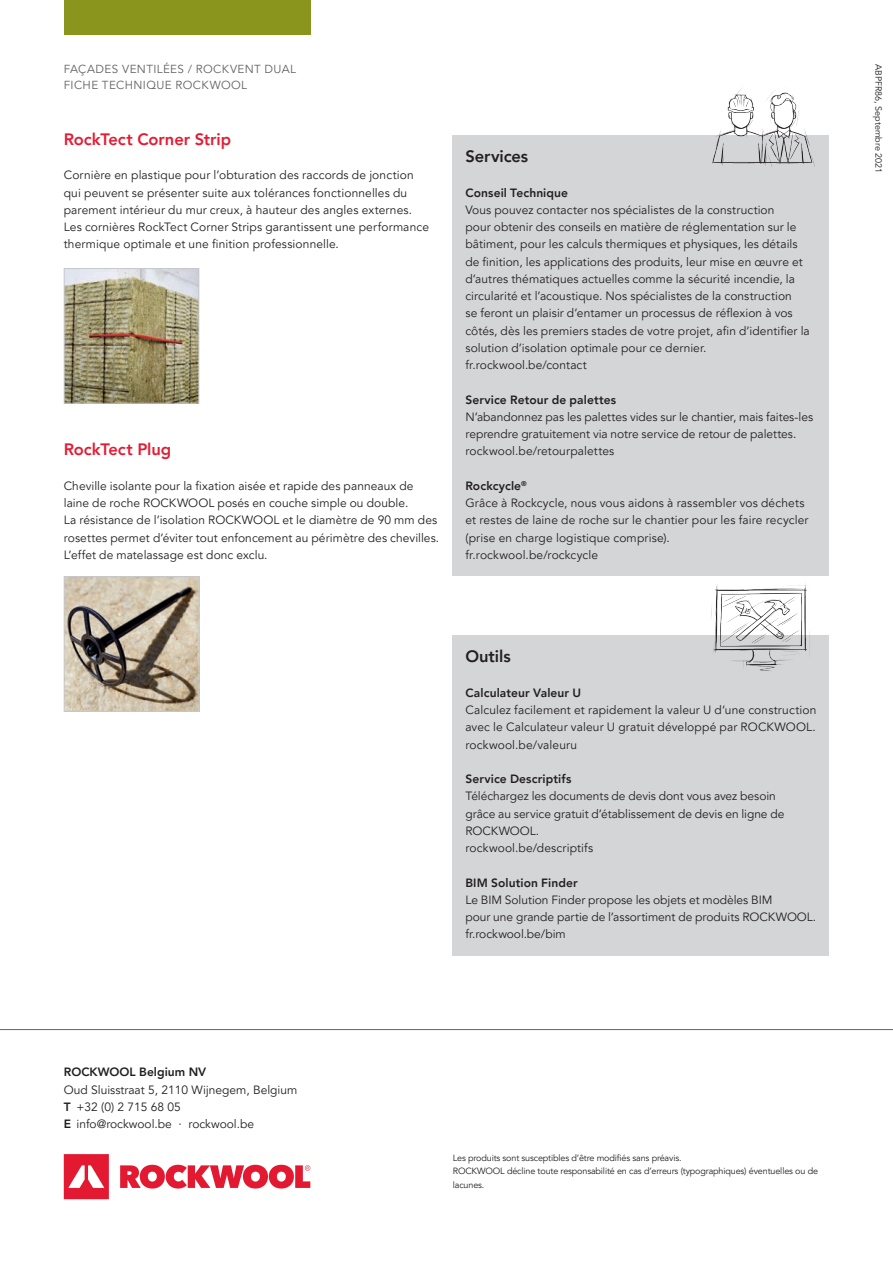
<style>
.page{position:relative;width:893px;height:1263px;background:#fff}
.page>*{position:absolute;margin:0;border:0;box-sizing:border-box;transform-origin:0 0}
.t1{font:800 16.5px "Avenir LT Pro";letter-spacing:-.005em;color:#e31c33}
.t2{font:800 16.5px "Avenir LT Pro";letter-spacing:-.005em;color:#231f20}
.t3{font:12px/17.2px "Avenir LT Pro";letter-spacing:.005em;color:#231f20}
.t4{font:800 12px "Avenir LT Pro";letter-spacing:.01em;color:#231f20}
.t5{font:11.7px/16.5px "Avenir LT Pro";letter-spacing:.035em;color:#636366}
.t6{font:9px/13.5px "Avenir LT Pro";letter-spacing:-.015em;color:#231f20}
.s1{font-weight:800}
</style>
<div class="page">
<div style="left:64px;top:0;width:246px;height:34px;background:#8a951e"></div>
<hr style="left:0;top:1029px;width:893px;height:1px;background:#636366">
<svg style="left:64px;top:1154px;width:246px;height:45px"></svg>
<img style="left:66px;top:270px;width:131px;height:132px">
<div style="left:64px;top:268px;width:135px;height:136px;border:1px solid #c7c8ca"></div>
<img style="left:66px;top:578px;width:131px;height:132px">
<div style="left:64px;top:576px;width:135px;height:136px;border:1px solid #c7c8ca"></div>
<div style="left:453px;top:635px;width:376px;height:321px;background:#d4d5d7"></div>
<div style="left:453px;top:136px;width:376px;height:440px;background:#d4d5d7"></div>
<img style="left:704px;top:88px;width:113px;height:79px">
<img style="left:710px;top:583px;width:100px;height:88px">
<p class="t5" style="left:64px;top:61px;width:234px">FAÇADES VENTILÉES / ROCKVENT DUAL<br>FICHE TECHNIQUE ROCKWOOL</p>
<p class="t6" style="left:885px;top:64px;width:111px;rotate:90deg">ABPFR86, Septembre 2021</p>
<h1 class="t1" style="left:64px;top:129px;width:169px">RockTect Corner Strip</h1>
<p class="t3" style="left:64px;top:167px;width:367px">Cornière en plastique pour l’obturation des raccords de jonction qui peuvent se présenter suite aux tolérances fonctionnelles du parement intérieur du mur creux, à hauteur des angles externes.<br>Les cornières RockTect Corner Strips garantissent une performance thermique optimale et une finition professionnelle.</p>
<h1 class="t2" style="left:465px;top:147px;width:64px">Services</h1>
<p class="t4" style="left:465px;top:185px;width:104px">Conseil Technique</p>
<p class="t3" style="left:465px;top:201px;width:346px">Vous pouvez contacter nos spécialistes de la construction<br>pour obtenir des conseils en matière de réglementation sur le bâtiment, pour les calculs thermiques et physiques, les détails de finition, les applications des produits, leur mise en œuvre et d’autres thématiques actuelles comme la sécurité incendie, la circularité et l’acoustique. Nos spécialistes de la construction<br>se feront un plaisir d’entamer un processus de réflexion à vos côtés, dès les premiers stades de votre projet, afin d’identifier la solution d’isolation optimale pour ce dernier. fr.rockwool.be/contact</p>
<p class="t4" style="left:465px;top:392px;width:152px">Service Retour de palettes</p>
<p class="t3" style="left:465px;top:408px;width:349px">N’abandonnez pas les palettes vides sur le chantier, mais faites-les reprendre gratuitement via notre service de retour de palettes. rockwool.be/retourpalettes</p>
<p class="t3" style="left:465px;top:477px;width:345px"><span class="s1">Rockcycle</span><sup>®<br></sup>Grâce à Rockcycle, nous vous aidons à rassembler vos déchets et restes de laine de roche sur le chantier pour les faire recycler (prise en charge logistique comprise).<br>fr.rockwool.be/rockcycle</p>
<h1 class="t1" style="left:64px;top:440px;width:109px">RockTect Plug</h1>
<p class="t3" style="left:64px;top:477px;width:377px">Cheville isolante pour la fixation aisée et rapide des panneaux de laine de roche ROCKWOOL posés en couche simple ou double.<br>La résistance de l’isolation ROCKWOOL et le diamètre de 90 mm des rosettes permet d’éviter tout enfoncement au périmètre des chevilles.<br>L’effet de matelassage est donc exclu.</p>
<p class="t4" style="left:64px;top:1065px;width:144px">ROCKWOOL Belgium NV</p>
<p class="t3" style="left:64px;top:1081px;width:235px">Oud Sluisstraat 5, 2110 Wijnegem, Belgium<br><span class="s1">T</span> +32 (0) 2 715 68 05<br><span class="s1">E</span> info@rockwool.be · rockwool.be</p>
<h1 class="t2" style="left:465px;top:647px;width:47px">Outils</h1>
<p class="t4" style="left:465px;top:686px;width:117px">Calculateur Valeur U</p>
<p class="t3" style="left:465px;top:702px;width:353px;text-align:justify">Calculez facilement et rapidement la valeur U d‘une construction avec le Calculateur valeur U gratuit développé par ROCKWOOL. rockwool.be/valeuru</p>
<p class="t4" style="left:465px;top:772px;width:107px">Service Descriptifs</p>
<p class="t3" style="left:465px;top:788px;width:321px">Téléchargez les documents de devis dont vous avez besoin grâce au service gratuit d’établissement de devis en ligne de ROCKWOOL.<br>rockwool.be/descriptifs</p>
<p class="t4" style="left:465px;top:875px;width:114px">BIM Solution Finder</p>
<p class="t3" style="left:465px;top:891px;width:352px">Le BIM Solution Finder propose les objets et modèles BIM<br>pour une grande partie de l’assortiment de produits ROCKWOOL. fr.rockwool.be/bim</p>
<p class="t6" style="left:453px;top:1151px;width:367px">Les produits sont susceptibles d’être modifiés sans préavis.<br>ROCKWOOL décline toute responsabilité en cas d’erreurs (typographiques) éventuelles ou de lacunes.</p>
</div>
